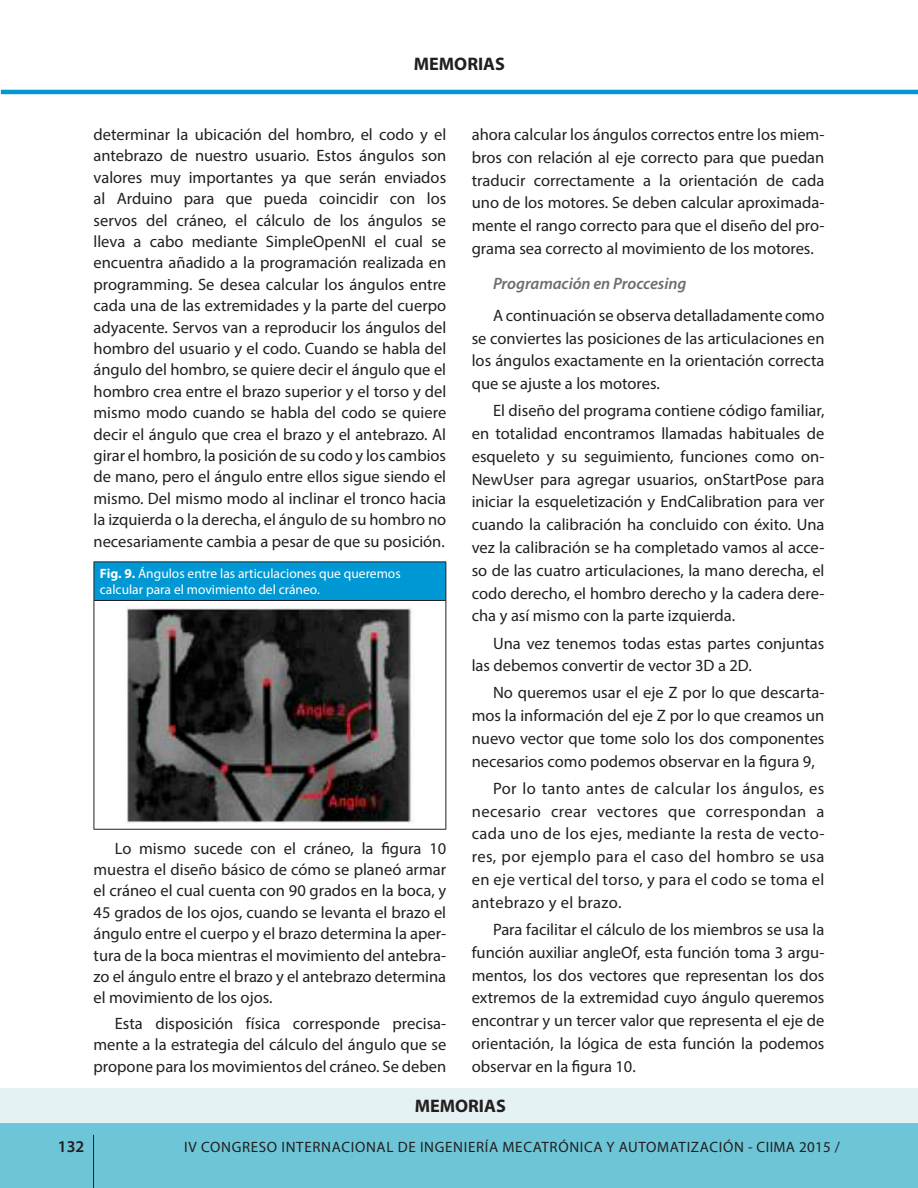
<style>
.page{position:relative;width:918px;height:1188px;background:#fff}
.page>*{position:absolute;margin:0;border:0;box-sizing:border-box;transform-origin:0 0}
.t1{font:700 18.15px "Myriad Pro";color:#231f20}
.t2{font:16.5px/22.8px "Myriad Pro";color:#231f20;text-align:justify}
.t3{font:italic 600 16.5px "Myriad Pro";letter-spacing:-.005em;color:#6c6d70}
.t4{font:600 16.5px "Myriad Pro";color:#231f20}
.t5{font:15px "Myriad Pro";letter-spacing:.045em;color:#231f20}
.t6{font:13.5px/16.5px "Myriad Pro";color:#fffefc}
.s1{font-weight:700}
</style>
<div class="page">
<div style="left:1px;top:1095px;width:917px;height:93px;background:#6dc5d8"></div>
<hr style="left:1px;top:90px;width:917px;height:4px;background:#0098d4">
<hr style="left:93px;top:1135px;width:1px;height:53px;background:#231f20">
<div style="left:0;top:1088px;width:918px;height:35px;background:#e5f2f3"></div>
<div style="left:94px;top:562px;width:352px;height:38px;background:#0098d4"></div>
<hr style="left:94px;top:561px;width:352px;height:1px;background:#231f20">
<hr style="left:94px;top:562px;width:1px;height:38px;background:#231f20">
<hr style="left:94px;top:600px;width:351px;height:1px;background:#231f20">
<hr style="left:445px;top:562px;width:1px;height:38px;background:#231f20">
<hr style="left:94px;top:601px;width:1px;height:228px;background:#231f20">
<hr style="left:445px;top:600px;width:1px;height:229px;background:#231f20">
<hr style="left:94px;top:829px;width:352px;height:1px;background:#231f20">
<img style="left:126px;top:606px;width:286px;height:217px">
<p class="t1" style="left:414px;top:52px;width:93px">MEMORIAS</p>
<p class="t2" style="left:94px;top:123px;width:354px;line-height:21.5px">determinar la ubicación del hombro, el codo y el antebrazo de nuestro usuario. Estos ángulos son valores muy importantes ya que serán enviados al Arduino para que pueda coincidir con los servos del cráneo, el cálculo de los ángulos se lleva a cabo mediante SimpleOpenNI el cual se encuentra añadido a la programación realizada en programming. Se desea calcular los ángulos entre cada una de las extremidades y la parte del cuerpo adyacente. Servos van a reproducir los ángulos del hombro del usuario y el codo. Cuando se habla del ángulo del hombro, se quiere decir el ángulo que el hombro crea entre el brazo superior y el torso y del mismo modo cuando se habla del codo se quiere decir el ángulo que crea el brazo y el antebrazo. Al girar el hombro, la posición de su codo y los cambios de mano, pero el ángulo entre ellos sigue siendo el mismo. Del mismo modo al inclinar el tronco hacia la izquierda o la derecha, el ángulo de su hombro no necesariamente cambia a pesar de que su posición.</p>
<p class="t6" style="left:100px;top:565px;width:302px"><span class="s1">Fig. 9.</span> Ángulos entre las articulaciones que queremos calcular para el movimiento del cráneo.</p>
<p class="t2" style="left:94px;top:837px;width:354px;line-height:21.5px;text-indent:21px">Lo mismo sucede con el cráneo, la figura 10 muestra el diseño básico de cómo se planeó armar el cráneo el cual cuenta con 90 grados en la boca, y 45 grados de los ojos, cuando se levanta el brazo el ángulo entre el cuerpo y el brazo determina la aper&shy;tura de la boca mientras el movimiento del antebra&shy;zo el ángulo entre el brazo y el antebrazo determina el movimiento de los ojos.</p>
<p class="t2" style="left:94px;top:1012px;width:354px;line-height:21.5px;text-indent:21px">Esta disposición física corresponde precisa&shy;mente a la estrategia del cálculo del ángulo que se propone para los movimientos del cráneo. Se deben</p>
<p class="t2" style="left:472px;top:123px;width:354px">ahora calcular los ángulos correctos entre los miem&shy;bros con relación al eje correcto para que puedan traducir correctamente a la orientación de cada uno de los motores. Se deben calcular aproximada&shy;mente el rango correcto para que el diseño del pro&shy;grama sea correcto al movimiento de los motores.</p>
<p class="t3" style="left:493px;top:273px;width:195px">Programación en Proccesing</p>
<p class="t2" style="left:472px;top:304px;width:354px;text-indent:21px">A continuación se observa detalladamente como se conviertes las posiciones de las articulaciones en los ángulos exactamente en la orientación correcta que se ajuste a los motores.</p>
<p class="t2" style="left:472px;top:399px;width:354px;text-indent:21px">El diseño del programa contiene código familiar, en totalidad encontramos llamadas habituales de esqueleto y su seguimiento, funciones como on-NewUser para agregar usuarios, onStartPose para iniciar la esqueletización y EndCalibration para ver cuando la calibración ha concluido con éxito. Una vez la calibración se ha completado vamos al acce&shy;so de las cuatro articulaciones, la mano derecha, el codo derecho, el hombro derecho y la cadera dere&shy;cha y así mismo con la parte izquierda.</p>
<p class="t2" style="left:472px;top:631px;width:354px;text-indent:21px">Una vez tenemos todas estas partes conjuntas las debemos convertir de vector 3D a 2D.</p>
<p class="t2" style="left:472px;top:681px;width:354px;text-indent:21px">No queremos usar el eje Z por lo que descarta&shy;mos la información del eje Z por lo que creamos un nuevo vector que tome solo los dos componentes necesarios como podemos observar en la figura 9,</p>
<p class="t2" style="left:472px;top:777px;width:354px;text-indent:21px">Por lo tanto antes de calcular los ángulos, es necesario crear vectores que correspondan a cada uno de los ejes, mediante la resta de vecto&shy;res, por ejemplo para el caso del hombro se usa en eje vertical del torso, y para el codo se toma el antebrazo y el brazo.</p>
<p class="t2" style="left:472px;top:918px;width:354px;text-indent:21px">Para facilitar el cálculo de los miembros se usa la función auxiliar angleOf, esta función toma 3 argu&shy;mentos, los dos vectores que representan los dos extremos de la extremidad cuyo ángulo queremos encontrar y un tercer valor que representa el eje de orientación, la lógica de esta función la podemos observar en la figura 10.</p>
<p class="t1" style="left:415px;top:1094px;width:93px">MEMORIAS</p>
<p class="t4" style="left:58px;top:1136px;width:28px">132</p>
<p class="t5" style="left:184px;top:1138px;width:657px">IV CONGRESO INTERNACIONAL DE INGENIERÍA MECATRÓNICA Y AUTOMATIZACIÓN - CIIMA 2015 /</p>
</div>
